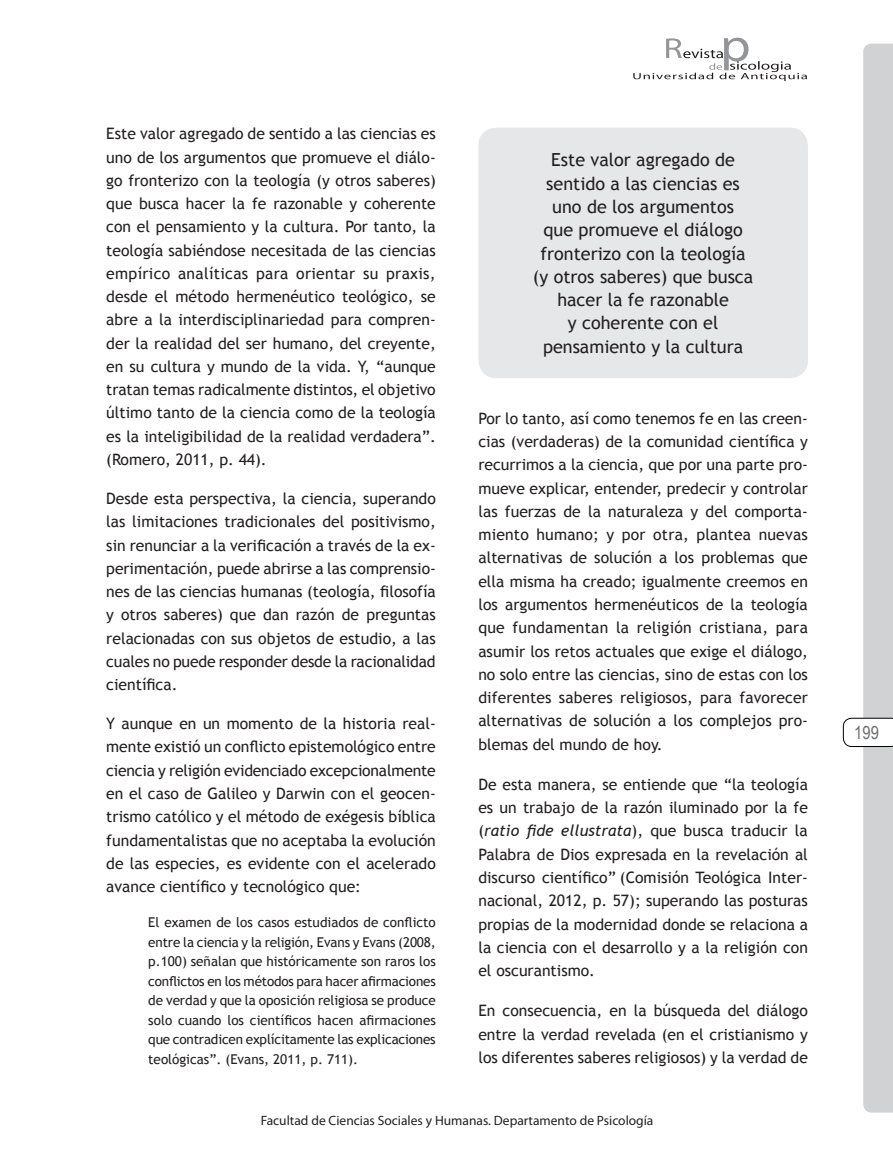
<style>
.page{position:relative;width:893px;height:1149px;background:#fff}
.page>*{position:absolute;margin:0;border:0;box-sizing:border-box;transform-origin:0 0}
.t1{font:18px/23.2px "Trebuchet MS";color:#231f20;text-align:center}
.t2{font:18px "Arial Narrow";color:#6c6d70}
.t3{font:15.75px/23.2px "Trebuchet MS";color:#231f20;text-align:justify}
.t4{font:13.5px/19.5px "Trebuchet MS";letter-spacing:-.01em;color:#231f20;text-align:justify}
.t5{font:13.5px "Myriad Pro";color:#231f20}
.s1{font-style:italic}
</style>
<div class="page">
<svg style="left:843px;top:44px;width:50px;height:1068px"></svg>
<svg style="left:633px;top:38px;width:174px;height:43px"></svg>
<div style="left:478px;top:128px;width:330px;height:250px;background:#e6e7e9;border-radius:18px"></div>
<p class="t3" style="left:106px;top:122px;width:331px">Este valor agregado de sentido a las ciencias es uno de los argumentos que promueve el diálo&shy;go fronterizo con la teología (y otros saberes) que busca hacer la fe razonable y coherente con el pensamiento y la cultura. Por tanto, la teología sabiéndose necesitada de las ciencias empírico analíticas para orientar su praxis, desde el método hermenéutico teológico, se abre a la interdisciplinariedad para compren&shy;der la realidad del ser humano, del creyente, en su cultura y mundo de la vida. Y, “aunque tratan temas radicalmente distintos, el objetivo último tanto de la ciencia como de la teología es la inteligibilidad de la realidad verdadera”. (Romero, 2011, p. 44).</p>
<p class="t3" style="left:106px;top:487px;width:331px">Desde esta perspectiva, la ciencia, superando las limitaciones tradicionales del positivismo, sin renunciar a la verificación a través de la ex&shy;perimentación, puede abrirse a las comprensio&shy;nes de las ciencias humanas (teología, filosofía y otros saberes) que dan razón de preguntas relacionadas con sus objetos de estudio, a las cuales no puede responder desde la racionalidad científica.</p>
<p class="t3" style="left:106px;top:712px;width:331px">Y aunque en un momento de la historia real&shy;mente existió un conflicto epistemológico entre ciencia y religión evidenciado excepcionalmente en el caso de Galileo y Darwin con el geocen&shy;trismo católico y el método de exégesis bíblica fundamentalistas que no aceptaba la evolución de las especies, es evidente con el acelerado avance científico y tecnológico que:</p>
<p class="t4" style="left:148px;top:912px;width:289px">El examen de los casos estudiados de conflicto entre la ciencia y la religión, Evans y Evans (2008, p.100) señalan que históricamente son raros los conflictos en los métodos para hacer afirmaciones de verdad y que la oposición religiosa se produce solo cuando los científicos hacen afirmaciones que contradicen explícitamente las explicaciones teológicas”. (Evans, 2011, p. 711).</p>
<p class="t1" style="left:533px;top:149px;width:222px">Este valor agregado de sentido a las ciencias es uno de los argumentos<br>que promueve el diálogo fronterizo con la teología (y otros saberes) que busca hacer la fe razonable<br>y coherente con el pensamiento y la cultura</p>
<p class="t3" style="left:478px;top:406px;width:331px">Por lo tanto, así como tenemos fe en las creen&shy;cias (verdaderas) de la comunidad científica y recurrimos a la ciencia, que por una parte pro&shy;mueve explicar, entender, predecir y controlar las fuerzas de la naturaleza y del comporta&shy;miento humano; y por otra, plantea nuevas alternativas de solución a los problemas que ella misma ha creado; igualmente creemos en los argumentos hermenéuticos de la teología que fundamentan la religión cristiana, para asumir los retos actuales que exige el diálogo, no solo entre las ciencias, sino de estas con los diferentes saberes religiosos, para favorecer alternativas de solución a los complejos pro&shy;blemas del mundo de hoy.</p>
<p class="t3" style="left:478px;top:772px;width:331px">De esta manera, se entiende que “la teología es un trabajo de la razón iluminado por la fe (<span class="s1">ratio fide ellustrata</span>), que busca traducir la Palabra de Dios expresada en la revelación al discurso científico” (Comisión Teológica Inter&shy;nacional, 2012, p. 57); superando las posturas propias de la modernidad donde se relaciona a la ciencia con el desarrollo y a la religión con el oscurantismo.</p>
<p class="t3" style="left:478px;top:998px;width:331px">En consecuencia, en la búsqueda del diálogo entre la verdad revelada (en el cristianismo y los diferentes saberes religiosos) y la verdad de</p>
<p class="t5" style="left:261px;top:1111px;width:394px">Facultad de Ciencias Sociales y Humanas. Departamento de Psicología</p>
<p class="t2" style="left:854px;top:719px;width:26px">199</p>
</div>
